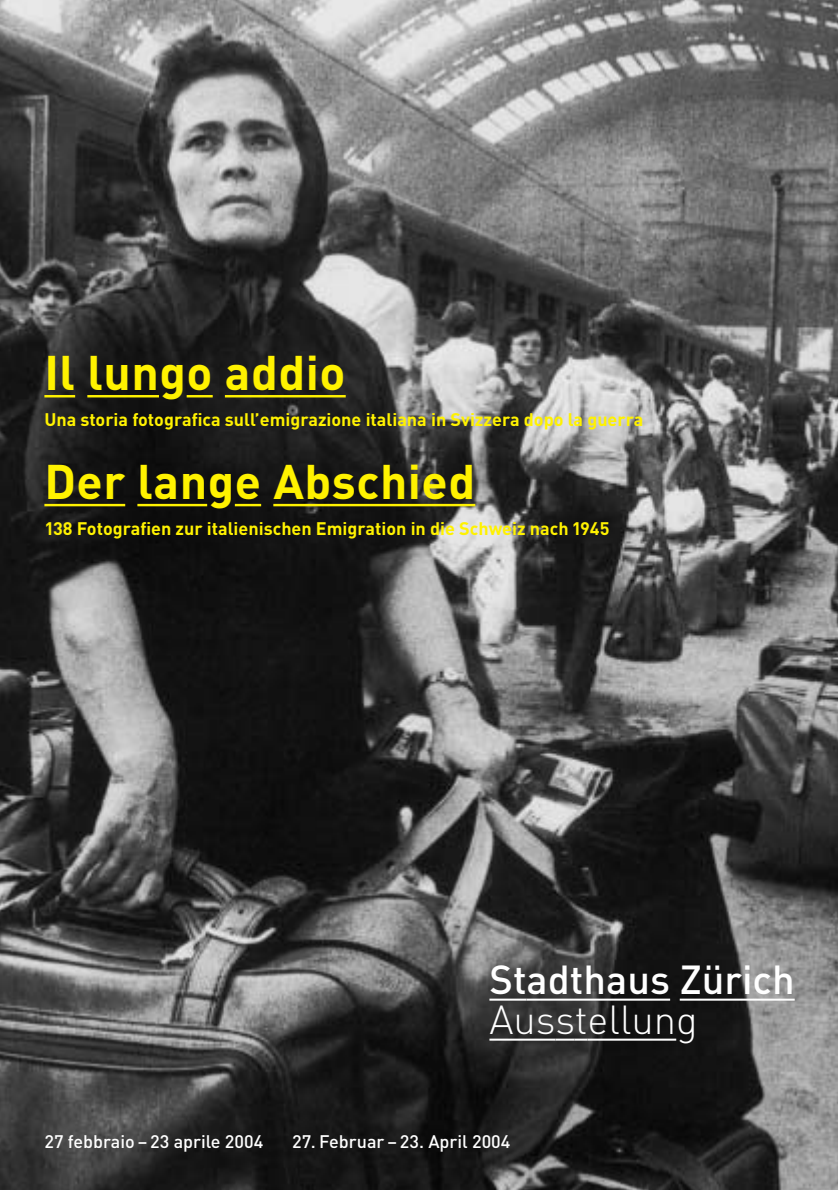
<style>
.page{position:relative;width:838px;height:1190px;background:#fff}
.page>*{position:absolute;margin:0;border:0;box-sizing:border-box;transform-origin:0 0}
.t1{font:700 48px "DIN";letter-spacing:.01em;color:#fff200}
.t2{font:500 40px "DIN";color:#fff}
.t3{font:300 40px "DIN";color:#fff}
.t4{font:700 18px "DIN";color:#fff200}
.t5{font:500 18px "DIN";color:#fff}
</style>
<div class="page">
<img style="left:0;top:0;width:838px;height:1190px">
<hr style="left:44px;top:395px;width:31px;height:2px;background:#fff200">
<hr style="left:87px;top:395px;width:72px;height:2px;background:#fff200">
<hr style="left:187px;top:395px;width:26px;height:2px;background:#fff200">
<hr style="left:225px;top:395px;width:121px;height:2px;background:#fff200">
<hr style="left:44px;top:504px;width:81px;height:2px;background:#fff200">
<hr style="left:137px;top:504px;width:70px;height:2px;background:#fff200">
<hr style="left:235px;top:504px;width:26px;height:2px;background:#fff200">
<hr style="left:273px;top:504px;width:202px;height:2px;background:#fff200">
<hr style="left:489px;top:999px;width:38px;height:2px;background:#fff">
<hr style="left:527px;top:999px;width:143px;height:2px;background:#fff">
<hr style="left:680px;top:999px;width:115px;height:2px;background:#fff">
<hr style="left:489px;top:1039px;width:66px;height:2px;background:#fff">
<hr style="left:555px;top:1039px;width:20px;height:2px;background:#fff">
<svg style="left:575px;top:1039px;width:13px;height:2px"></svg>
<hr style="left:588px;top:1039px;width:88px;height:2px;background:#fff">
<h1 class="t1" style="left:44px;top:356px;width:303px">Il lungo addio</h1>
<p class="t4" style="left:44px;top:413px;width:600px">Una storia fotografica sull’emigrazione italiana in Svizzera dopo la guerra</p>
<h1 class="t1" style="left:44px;top:464px;width:432px">Der lange Abschied</h1>
<p class="t4" style="left:44px;top:522px;width:567px">138 Fotografien zur italienischen Emigration in die Schweiz nach 1945</p>
<h2 class="t2" style="left:489px;top:966px;width:307px">Stadthaus Zürich</h2>
<h2 class="t3" style="left:489px;top:1006px;width:210px">Ausstellung</h2>
<p class="t5" style="left:44px;top:1135px;width:220px">27 febbraio – 23 aprile 2004</p>
<p class="t5" style="left:292px;top:1135px;width:220px">27. Februar – 23. April 2004</p>
</div>
